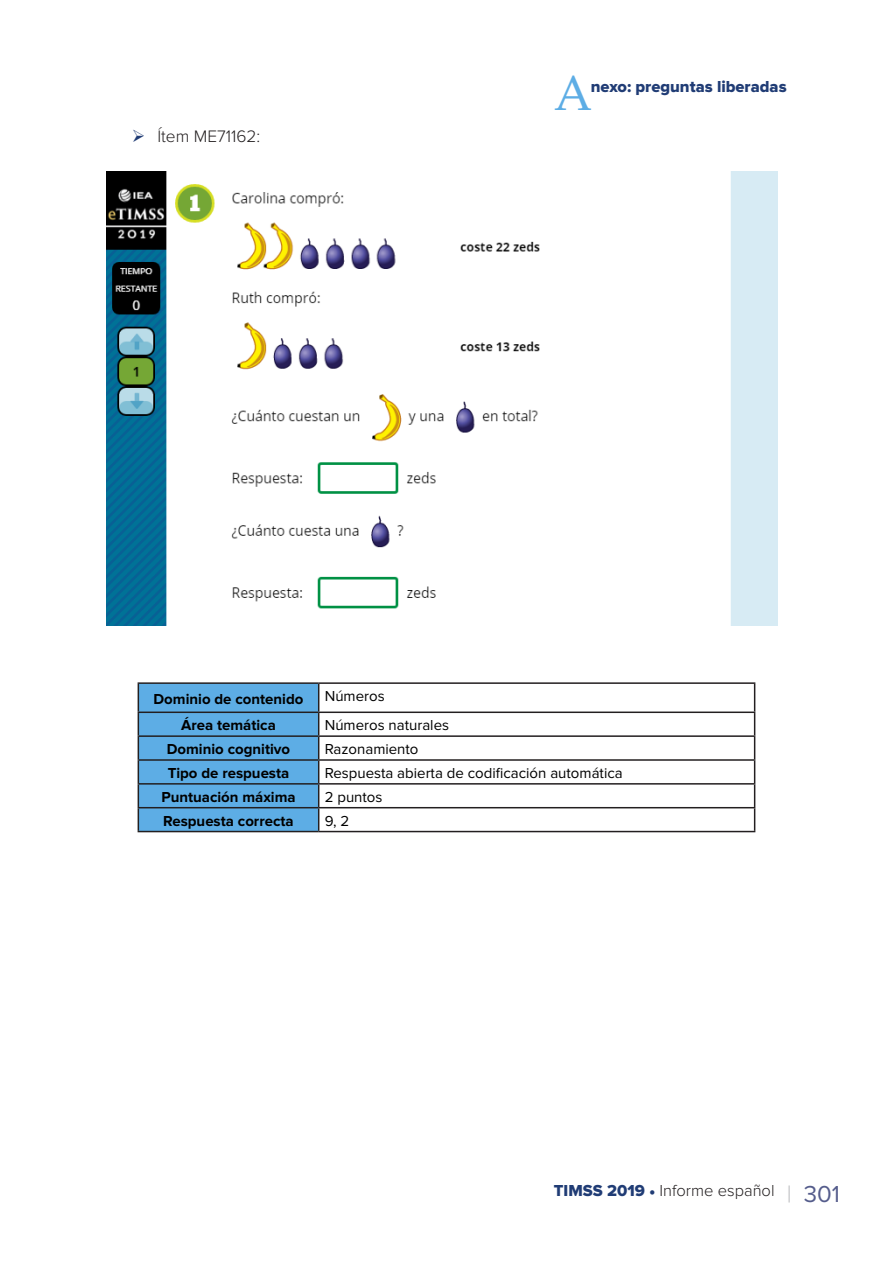
<style>
.page{position:relative;width:893px;height:1263px;background:#fff}
.page>*{position:absolute;margin:0;border:0;box-sizing:border-box;transform-origin:0 0}
.t1{font:49.05px "Palatino Linotype";color:#5dade5}
.t2{font:300 17.25px "Proxima Nova";color:#231f20}
.t3{font:300 16.5px "Proxima Nova";color:#231f20}
.t4{font:16.5px "Proxima Nova Extrabld";color:#203c75}
.t5{font:700 15px "Proxima Nova";color:#000}
.t6{font:15px "Proxima Nova";color:#000}
.s1{font-family:"Proxima Nova Extrabld";font-weight:400;color:#203c75}
.s2{font-family:"Minion Pro";font-weight:400;color:#203c75}
.s3{font-weight:400;font-size:24px;color:#c7c8ca}
.s4{font-weight:400;font-size:24px;color:#555d8c}
</style>
<div class="page">
<img style="left:106px;top:171px;width:671px;height:455px">
<hr style="left:138px;top:682px;width:181px;height:2px;background:#231f20">
<hr style="left:319px;top:682px;width:436px;height:2px;background:#231f20">
<hr style="left:319px;top:711px;width:436px;height:2px;background:#231f20">
<hr style="left:319px;top:735px;width:436px;height:2px;background:#231f20">
<hr style="left:319px;top:759px;width:436px;height:2px;background:#231f20">
<hr style="left:319px;top:783px;width:436px;height:2px;background:#231f20">
<hr style="left:319px;top:807px;width:436px;height:1px;background:#231f20">
<svg style="left:138px;top:683px;width:181px;height:148px;background:#58a3d7"></svg>
<svg style="left:754px;top:684px;width:1px;height:147px"></svg>
<hr style="left:138px;top:831px;width:181px;height:1px;background:#231f20">
<hr style="left:319px;top:831px;width:436px;height:1px;background:#231f20">
<p class="t2" style="left:157px;top:126px;width:104px">Ítem ME71162:</p>
<h1 class="t1" style="left:554px;top:59px;width:40px">A</h1>
<p class="t4" style="left:591px;top:79px;width:197px">nexo: preguntas liberadas</p>
<p class="t5" style="left:154px;top:692px;width:151px">Dominio de contenido</p>
<p class="t6" style="left:325px;top:689px;width:61px">Números</p>
<p class="t5" style="left:181px;top:718px;width:96px">Área temática</p>
<p class="t6" style="left:325px;top:718px;width:126px">Números naturales</p>
<p class="t5" style="left:167px;top:742px;width:125px">Dominio cognitivo</p>
<p class="t6" style="left:325px;top:742px;width:95px">Razonamiento</p>
<p class="t5" style="left:168px;top:766px;width:123px">Tipo de respuesta</p>
<p class="t6" style="left:325px;top:766px;width:300px">Respuesta abierta de codificación automática</p>
<p class="t5" style="left:161px;top:790px;width:136px">Puntuación máxima</p>
<p class="t6" style="left:325px;top:790px;width:59px">2 puntos</p>
<p class="t5" style="left:163px;top:814px;width:132px">Respuesta correcta</p>
<p class="t6" style="left:325px;top:814px;width:26px">9, 2</p>
<p class="t3" style="left:554px;top:1181px;width:288px"><span class="s1">TIMSS 2019</span> <span class="s2">•</span> Informe español <span class="s3">|</span> <span class="s4">301</span></p>
</div>
